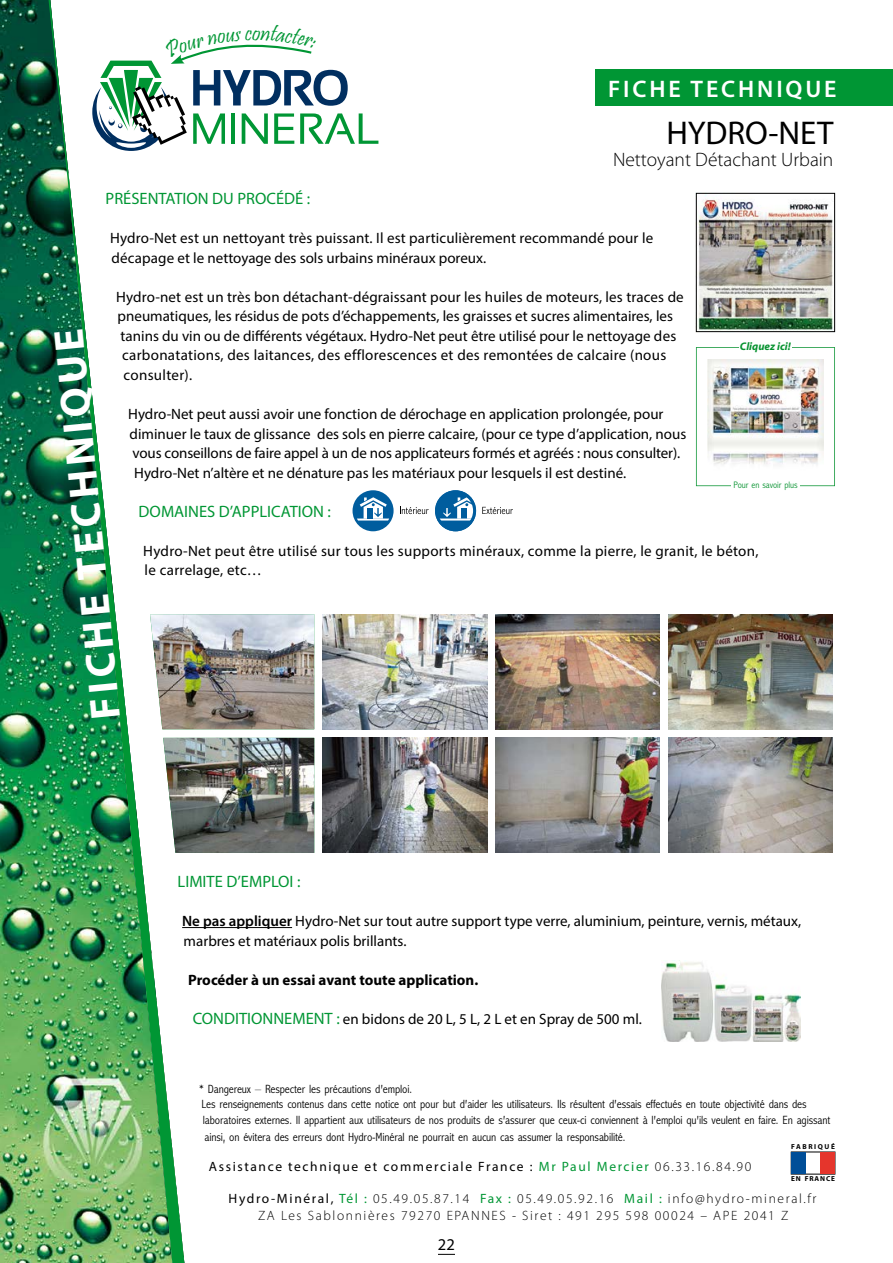
<style>
.page{position:relative;width:893px;height:1263px;background:#fff}
.page>*{position:absolute;margin:0;border:0;box-sizing:border-box;transform-origin:0 0}
.t1{font:700 42px "Myriad Pro";color:#fff}
.t2{font:33px "Myriad Pro";color:#000}
.t3{font:600 24px "Myriad Pro";letter-spacing:.12em;color:#fff}
.t4{font:23.85px "Pristina";color:#009634}
.t5{font:300 19.5px "Myriad Pro";color:#000}
.t6{font:16.5px "Myriad Pro";color:#009634}
.t7{font:16.5px "Myriad Pro";color:#000}
.t8{font:15px/19.5px "Myriad Pro";color:#000}
.t9{font:15px/19.5px "Myriad Pro";letter-spacing:.02em;color:#000}
.t10{font:700 15px "Myriad Pro";color:#000}
.t11{font:300 13.5px/16.2px "Myriad Pro";letter-spacing:.12em;color:#000;text-align:center}
.t12{font:13.5px "Myriad Pro";letter-spacing:.12em;color:#000}
.t13{font:300 condensed 12px/16.5px "M Abadi";color:#000}
.t14{font:italic 700 11.1px "Myriad";color:#06922f}
.t15{font:300 condensed 9.45px "M Abadi";color:#06922f}
.t16{font:700 7.2px "Myriad Pro";letter-spacing:.12em;color:#000}
.t17{font:700 7.2px "Myriad Pro";letter-spacing:.225em;color:#000}
.s1{font-weight:600}
.s2{font-size:16.5px;color:#009634}
.s3{color:#009634}
.s4{font-weight:300}
.s5{font-weight:400}
.s6{font-weight:400;color:#009634}
</style>
<div class="page">
<svg style="left:438px;top:1254px;width:17px;height:1px"></svg>
<hr style="left:182px;top:927px;width:110px;height:1px;background:#000">
<div style="left:595px;top:69px;width:298px;height:37px;background:#009634"></div>
<img style="left:0;top:0;width:49px;height:1263px">
<img style="left:49px;top:0;width:135px;height:1263px">
<img style="left:323px;top:614px;width:164px;height:115px">
<img style="left:496px;top:614px;width:164px;height:115px">
<img style="left:668px;top:614px;width:165px;height:115px">
<img style="left:323px;top:738px;width:164px;height:115px">
<img style="left:496px;top:738px;width:164px;height:115px">
<img style="left:668px;top:738px;width:165px;height:115px">
<img style="left:150px;top:614px;width:164px;height:115px">
<img style="left:163px;top:738px;width:151px;height:115px">
<img style="left:698px;top:195px;width:135px;height:135px">
<div style="left:696px;top:193px;width:139px;height:139px;border:1px solid #000"></div>
<img style="left:661px;top:962px;width:139px;height:79px">
<svg style="left:806px;top:1152px;width:14px;height:22px"></svg>
<div style="left:820px;top:1152px;width:15px;height:22px;background:#e5352c"></div>
<div style="left:791px;top:1152px;width:15px;height:22px;background:#004e98"></div>
<div style="left:353px;top:490px;width:41px;height:41px;background:#005d9e;border-radius:50%"></div>
<svg style="left:357px;top:497px;width:32px;height:23px"></svg>
<svg style="left:400px;top:507px;width:29px;height:7px"></svg>
<svg style="left:435px;top:490px;width:41px;height:41px"></svg>
<svg style="left:482px;top:507px;width:31px;height:7px"></svg>
<svg style="left:696px;top:347px;width:139px;height:140px"></svg>
<div style="left:731px;top:482px;width:68px;height:6px;background:#fff"></div>
<div style="left:739px;top:344px;width:53px;height:6px;background:#fff"></div>
<img style="left:708px;top:359px;width:115px;height:114px">
<svg style="left:92px;top:25px;width:286px;height:126px"></svg>
<h3 class="t4" style="left:252px;top:19px;width:10px">o</h3>
<h3 class="t3" style="left:608px;top:74px;width:230px">FICHE TECHNIQUE</h3>
<h2 class="t2" style="left:666px;top:112px;width:168px">HYDRO-NET</h2>
<h3 class="t5" style="left:613px;top:148px;width:222px">Nettoyant Détachant Urbain</h3>
<p class="t6" style="left:106px;top:189px;width:206px">PRÉSENTATION DU PROCÉDÉ :</p>
<p class="t8" style="left:110px;top:228px;width:545px">Hydro-Net est un nettoyant très puissant. Il est particulièrement recommandé pour le décapage et le nettoyage des sols urbains minéraux poreux.</p>
<p class="t8" style="left:116px;top:287px;width:569px">Hydro-net est un très bon détachant-dégraissant pour les huiles de moteurs, les traces de</p>
<p class="t8" style="left:118px;top:306px;width:557px">pneumatiques, les résidus de pots d’échappements, les graisses et sucres alimentaires, les</p>
<p class="t8" style="left:121px;top:326px;width:557px">tanins du vin ou de différents végétaux. Hydro-Net peut être utilisé pour le nettoyage des</p>
<p class="t9" style="left:122px;top:345px;width:546px">carbonatations, des laitances, des efflorescences et des remontées de calcaire (nous</p>
<p class="t9" style="left:124px;top:365px;width:70px">consulter).</p>
<p class="t8" style="left:128px;top:404px;width:537px">Hydro-Net peut aussi avoir une fonction de dérochage en application prolongée, pour</p>
<p class="t8" style="left:130px;top:423px;width:558px">diminuer le taux de glissance des sols en pierre calcaire, (pour ce type d’application, nous</p>
<p class="t8" style="left:133px;top:443px;width:549px">vous conseillons de faire appel à un de nos applicateurs formés et agréés : nous consulter).</p>
<p class="t8" style="left:134px;top:462px;width:493px">Hydro-Net n’altère et ne dénature pas les matériaux pour lesquels il est destiné.</p>
<p class="t6" style="left:139px;top:501px;width:194px">DOMAINES D’APPLICATION :</p>
<p class="t9" style="left:143px;top:540px;width:617px">Hydro-Net peut être utilisé sur tous les supports minéraux, comme la pierre, le granit, le béton, le carrelage, etc…</p>
<h1 class="t1" style="left:80px;top:722px;width:393px;rotate:-96deg">FICHE TECHNIQUE</h1>
<p class="t14" style="left:740px;top:341px;width:52px">Cliquez ici!</p>
<p class="t15" style="left:733px;top:480px;width:66px">Pour en savoir plus</p>
<p class="t6" style="left:178px;top:871px;width:124px">LIMITE D’EMPLOI :</p>
<p class="t8" style="left:182px;top:911px;width:621px"><span class="s1">Ne pas appliquer</span> Hydro-Net sur tout autre support type verre, aluminium, peinture, vernis, métaux, marbres et matériaux polis brillants.</p>
<p class="t10" style="left:188px;top:970px;width:292px">Procéder à un essai avant toute application.</p>
<p class="t8" style="left:193px;top:1008px;width:451px"><span class="s2">CONDITIONNEMENT :</span> en bidons de 20 L, 5 L, 2 L et en Spray de 500 ml.</p>
<p class="t13" style="left:199px;top:1080px;width:215px">* Dangereux – Respecter les précautions d’emploi.</p>
<p class="t13" style="left:201px;top:1096px;width:630px">Les renseignements contenus dans cette notice ont pour but d’aider les utilisateurs. Ils résultent d’essais effectués en toute objectivité dans des laboratoires externes. Il appartient aux utilisateurs de nos produits de s’assurer que ceux-ci conviennent à l’emploi qu’ils veulent en faire. En agissant ainsi, on évitera des erreurs dont Hydro-Minéral ne pourrait en aucun cas assumer la responsabilité.</p>
<p class="t12" style="left:209px;top:1158px;width:544px">Assistance technique et commerciale France : <span class="s3">Mr Paul Mercier</span> <span class="s4">06.33.16.84.90</span></p>
<p class="t11" style="left:228px;top:1190px;width:590px"><span class="s5">Hydro-Minéral,</span> <span class="s6">Tél :</span> 05.49.05.87.14 <span class="s6">Fax :</span> 05.49.05.92.16 <span class="s6">Mail :</span> info@hydro-mineral.fr<br>ZA Les Sablonnières 79270 EPANNES - Siret : 491 295 598 00024 – APE 2041 Z</p>
<p class="t17" style="left:791px;top:1142px;width:45px">FABRIQUÉ</p>
<p class="t16" style="left:791px;top:1174px;width:45px">EN FRANCE</p>
<p class="t7" style="left:438px;top:1234px;width:19px">22</p>
</div>
